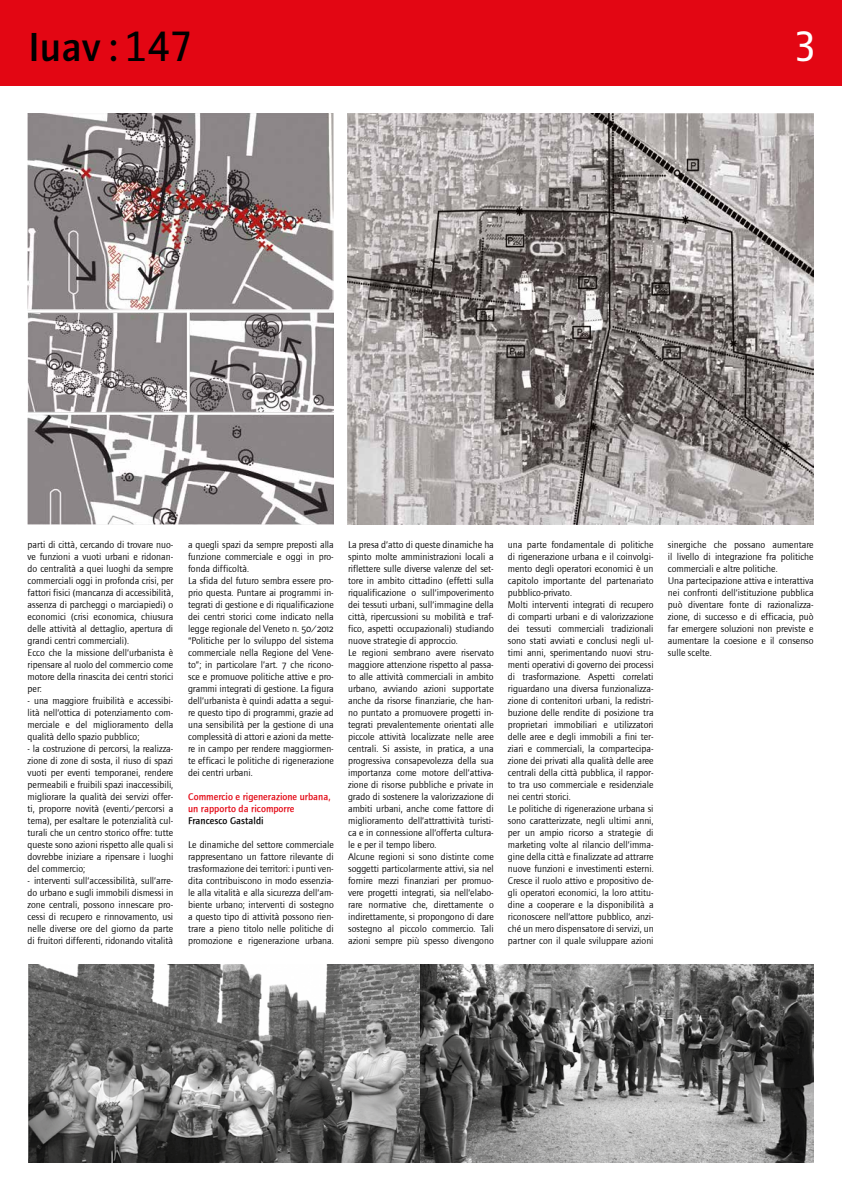
<style>
.page{position:relative;width:842px;height:1191px;background:#fff}
.page>*{position:absolute;margin:0;border:0;box-sizing:border-box;transform-origin:0 0}
.t1{font:500 42px "Foundry Journal";color:#000}
.t2{font:42px "Fago Office Sans";color:#fff}
.t3{font:10px/12px "Foundry Journal";color:#000}
.t4{font:500 10px/12px "Foundry Journal";color:#e30613}
.t5{font:500 10px "Foundry Journal";color:#000}
.s1{font-family:"Fago Office Sans";font-weight:400}
.s2{font-family:"Foundry Journal SC"}
</style>
<div class="page">
<div style="left:0;top:1px;width:841px;height:84px;background:#e30613"></div>
<img style="left:28px;top:113px;width:306px;height:411px">
<img style="left:347px;top:114px;width:466px;height:410px">
<img style="left:28px;top:964px;width:786px;height:198px">
<h1 class="t1" style="left:28px;top:23px;width:167px">Iuav : <span class="s1">147</span></h1>
<h1 class="t2" style="left:793px;top:23px;width:26px">3</h1>
<p class="t3" style="left:28px;top:538px;width:147px">parti di città, cercando di trovare nuo‐ ve funzioni a vuoti urbani e ridonan‐ do centralità a quei luoghi da sempre commerciali oggi in profonda crisi, per fattori fisici (mancanza di accessibilità, assenza di parcheggi o marciapiedi) o economici (crisi economica, chiusura delle attività al dettaglio, apertura di grandi centri commerciali).<br>Ecco che la missione dell’urbanista è ripensare al ruolo del commercio come motore della rinascita dei centri storici per:<br>‐ una maggiore fruibilità e accessibi‐ lità nell’ottica di potenziamento com‐ merciale e del miglioramento della qualità dello spazio pubblico;<br>‐ la costruzione di percorsi, la realizza‐ zione di zone di sosta, il riuso di spazi vuoti per eventi temporanei, rendere permeabili e fruibili spazi inaccessibili, migliorare la qualità dei servizi offer‐ ti, proporre novità (eventi/percorsi a tema), per esaltare le potenzialità cul‐ turali che un centro storico offre: tutte queste sono azioni rispetto alle quali si dovrebbe iniziare a ripensare i luoghi del commercio;<br>‐ interventi sull’accessibilità, sull’arre‐ do urbano e sugli immobili dismessi in zone centrali, possono innescare pro‐ cessi di recupero e rinnovamento, usi nelle diverse ore del giorno da parte di fruitori differenti, ridonando vitalità</p>
<p class="t3" style="left:188px;top:538px;width:147px">a quegli spazi da sempre preposti alla funzione commerciale e oggi in pro‐ fonda difficoltà.<br>La sfida del futuro sembra essere pro‐ prio questa. Puntare ai programmi in‐ tegrati di gestione e di riqualificazione dei centri storici come indicato nella legge regionale del Veneto n. <span class="s2">50/2012 </span>“Politiche per lo sviluppo del sistema commerciale nella Regione del Vene‐ to”; in particolare l’art. <span class="s2">7</span> che ricono‐ sce e promuove politiche attive e pro‐ grammi integrati di gestione. La figura dell’urbanista è quindi adatta a segui‐ re questo tipo di programmi, grazie ad una sensibilità per la gestione di una complessità di attori e azioni da mette‐ re in campo per rendere maggiormen‐ te efficaci le politiche di rigenerazione dei centri urbani.</p>
<p class="t4" style="left:188px;top:790px;width:144px">Commercio e rigenerazione urbana, un rapporto da ricomporre</p>
<p class="t5" style="left:188px;top:814px;width:77px">Francesco Gastaldi</p>
<p class="t3" style="left:188px;top:838px;width:147px;text-align:justify">Le dinamiche del settore commerciale rappresentano un fattore rilevante di trasformazione dei territori: i punti ven‐ dita contribuiscono in modo essenzia‐ le alla vitalità e alla sicurezza dell’am‐ biente urbano; interventi di sostegno a questo tipo di attività possono rien‐ trare a pieno titolo nelle politiche di promozione e rigenerazione urbana.</p>
<p class="t3" style="left:348px;top:538px;width:147px">La presa d’atto di queste dinamiche ha spinto molte amministrazioni locali a riflettere sulle diverse valenze del set‐ tore in ambito cittadino (effetti sulla riqualificazione o sull’impoverimento dei tessuti urbani, sull’immagine della città, ripercussioni su mobilità e traf‐ fico, aspetti occupazionali) studiando nuove strategie di approccio.<br>Le regioni sembrano avere riservato maggiore attenzione rispetto al passa‐ to alle attività commerciali in ambito urbano, avviando azioni supportate anche da risorse finanziarie, che han‐ no puntato a promuovere progetti in‐ tegrati prevalentemente orientati alle piccole attività localizzate nelle aree centrali. Si assiste, in pratica, a una progressiva consapevolezza della sua importanza come motore dell’attiva‐ zione di risorse pubbliche e private in grado di sostenere la valorizzazione di ambiti urbani, anche come fattore di miglioramento dell’attrattività turisti‐ ca e in connessione all’offerta cultura‐ le e per il tempo libero.<br>Alcune regioni si sono distinte come soggetti particolarmente attivi, sia nel fornire mezzi finanziari per promuo‐ vere progetti integrati, sia nell’elabo‐ rare normative che, direttamente o indirettamente, si propongono di dare sostegno al piccolo commercio. Tali azioni sempre più spesso divengono</p>
<p class="t3" style="left:508px;top:538px;width:147px">una parte fondamentale di politiche di rigenerazione urbana e il coinvolgi‐ mento degli operatori economici è un capitolo importante del partenariato pubblico‐privato.<br>Molti interventi integrati di recupero di comparti urbani e di valorizzazione dei tessuti commerciali tradizionali sono stati avviati e conclusi negli ul‐ timi anni, sperimentando nuovi stru‐ menti operativi di governo dei processi di trasformazione. Aspetti correlati riguardano una diversa funzionalizza‐ zione di contenitori urbani, la redistri‐ buzione delle rendite di posizione tra proprietari immobiliari e utilizzatori delle aree e degli immobili a fini ter‐ ziari e commerciali, la compartecipa‐ zione dei privati alla qualità delle aree centrali della città pubblica, il rappor‐ to tra uso commerciale e residenziale nei centri storici.<br>Le politiche di rigenerazione urbana si sono caratterizzate, negli ultimi anni, per un ampio ricorso a strategie di marketing volte al rilancio dell’imma‐ gine della città e finalizzate ad attrarre nuove funzioni e investimenti esterni.<br>Cresce il ruolo attivo e propositivo de‐ gli operatori economici, la loro attitu‐ dine a cooperare e la disponibilità a riconoscere nell’attore pubblico, anzi‐ ché un mero dispensatore di servizi, un partner con il quale sviluppare azioni</p>
<p class="t3" style="left:668px;top:538px;width:147px">sinergiche che possano aumentare il livello di integrazione fra politiche commerciali e altre politiche.<br>Una partecipazione attiva e interattiva nei confronti dell’istituzione pubblica può diventare fonte di razionalizza‐ zione, di successo e di efficacia, può far emergere soluzioni non previste e aumentare la coesione e il consenso sulle scelte.</p>
</div>
